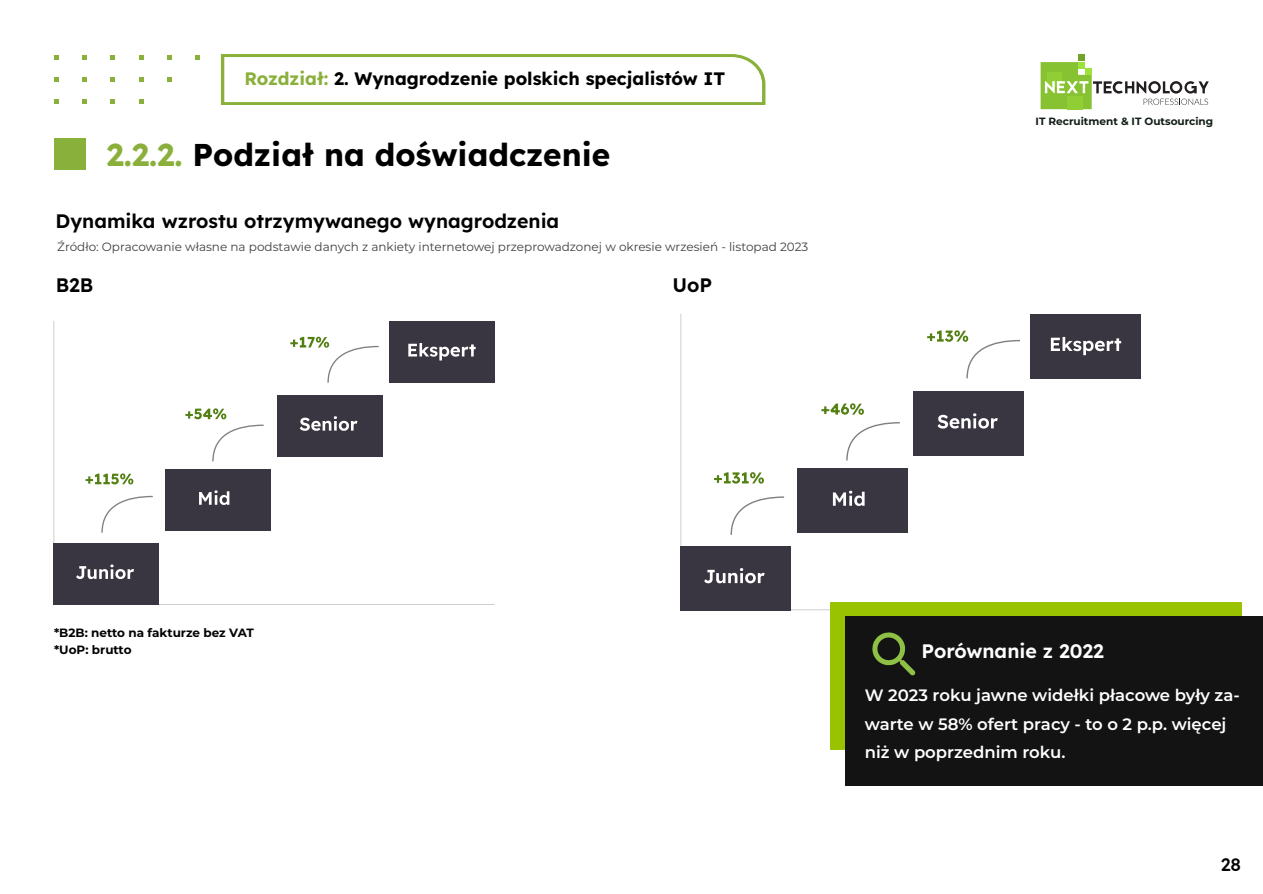
<style>
.page{position:relative;width:1263px;height:894px;background:#fff}
.page>*{position:absolute;margin:0;border:0;box-sizing:border-box;transform-origin:0 0}
.t1{font:700 31.5px "Lexend";color:#000}
.t2{font:600 19.5px "Lexend";color:#020203}
.t3{font:600 19.5px "Lexend";color:#fff}
.t4{font:700 18px "Lexend";color:#000}
.t5{font:500 18px "Lexend";color:#020203}
.t6{font:600 16.5px/28.5px "Montserrat";color:#fff}
.t7{font:12px "Montserrat";color:#3f3f3f}
.t8{font:700 12px/17.4px "Montserrat";color:#020203}
.t9{font:700 10.5px "Montserrat";color:#101e15}
.s1{color:#8ab03b}
</style>
<div class="page">
<hr style="left:680px;top:314px;width:1px;height:296px;background:#000">
<hr style="left:680px;top:609px;width:460px;height:1px;background:#000">
<div style="left:680px;top:545px;width:110px;height:65px;background:#3a3641"></div>
<div style="left:797px;top:468px;width:110px;height:65px;background:#3a3641"></div>
<div style="left:914px;top:391px;width:110px;height:64px;background:#3a3641"></div>
<div style="left:1030px;top:314px;width:110px;height:64px;background:#3a3641"></div>
<svg style="left:704px;top:568px;width:60px;height:15px"></svg>
<svg style="left:833px;top:490px;width:31px;height:15px"></svg>
<svg style="left:937px;top:413px;width:60px;height:15px"></svg>
<svg style="left:1050px;top:337px;width:71px;height:18px"></svg>
<svg style="left:730px;top:496px;width:55px;height:39px"></svg>
<svg style="left:846px;top:422px;width:54px;height:39px"></svg>
<svg style="left:714px;top:472px;width:50px;height:11px"></svg>
<svg style="left:821px;top:403px;width:43px;height:11px"></svg>
<svg style="left:927px;top:330px;width:93px;height:49px"></svg>
<svg style="left:221px;top:54px;width:545px;height:50px"></svg>
<div style="left:54px;top:138px;width:32px;height:32px;background:#89b03a"></div>
<svg style="left:1040px;top:55px;width:168px;height:54px"></svg>
<svg style="left:54px;top:55px;width:4px;height:4px"></svg>
<svg style="left:54px;top:77px;width:4px;height:4px"></svg>
<svg style="left:54px;top:99px;width:4px;height:4px"></svg>
<svg style="left:82px;top:55px;width:5px;height:4px"></svg>
<svg style="left:82px;top:77px;width:5px;height:4px"></svg>
<svg style="left:82px;top:99px;width:5px;height:4px"></svg>
<svg style="left:110px;top:55px;width:5px;height:4px"></svg>
<svg style="left:110px;top:77px;width:5px;height:4px"></svg>
<svg style="left:110px;top:99px;width:5px;height:4px"></svg>
<svg style="left:139px;top:55px;width:4px;height:4px"></svg>
<svg style="left:139px;top:77px;width:4px;height:4px"></svg>
<svg style="left:139px;top:99px;width:4px;height:4px"></svg>
<svg style="left:167px;top:55px;width:5px;height:4px"></svg>
<svg style="left:167px;top:77px;width:5px;height:4px"></svg>
<svg style="left:195px;top:55px;width:5px;height:4px"></svg>
<div style="left:831px;top:602px;width:411px;height:147px;background:#99c300"></div>
<div style="left:845px;top:615px;width:418px;height:170px;background:#131313"></div>
<hr style="left:53px;top:321px;width:1px;height:284px;background:#000">
<hr style="left:53px;top:603px;width:441px;height:1px;background:#000">
<div style="left:53px;top:543px;width:106px;height:62px;background:#3a3641"></div>
<div style="left:165px;top:469px;width:105px;height:61px;background:#3a3641"></div>
<div style="left:277px;top:395px;width:105px;height:61px;background:#3a3641"></div>
<div style="left:389px;top:321px;width:105px;height:61px;background:#3a3641"></div>
<svg style="left:76px;top:564px;width:58px;height:15px"></svg>
<svg style="left:199px;top:490px;width:30px;height:14px"></svg>
<svg style="left:300px;top:416px;width:57px;height:14px"></svg>
<svg style="left:408px;top:343px;width:68px;height:17px"></svg>
<svg style="left:101px;top:495px;width:52px;height:38px"></svg>
<svg style="left:86px;top:473px;width:47px;height:11px"></svg>
<svg style="left:185px;top:408px;width:79px;height:54px"></svg>
<svg style="left:290px;top:336px;width:89px;height:47px"></svg>
<svg style="left:872px;top:632px;width:43px;height:43px"></svg>
<h3 class="t4" style="left:244px;top:65px;width:482px"><span class="s1">Rozdział:</span> 2. Wynagrodzenie polskich specjalistów IT</h3>
<h1 class="t1" style="left:106px;top:132px;width:505px"><span class="s1">2.2.2.</span> Podział na doświadczenie</h1>
<h2 class="t2" style="left:56px;top:207px;width:505px">Dynamika wzrostu otrzymywanego wynagrodzenia</h2>
<p class="t7" style="left:57px;top:238px;width:752px">Źródło: Opracowanie własne na podstawie danych z ankiety internetowej przeprowadzonej w okresie wrzesień - listopad 2023</p>
<h2 class="t2" style="left:56px;top:271px;width:39px">B2B</h2>
<h2 class="t2" style="left:672px;top:271px;width:41px">UoP</h2>
<p class="t9" style="left:1035px;top:113px;width:179px">IT Recruitment &amp; IT Outsourcing</p>
<p class="t8" style="left:54px;top:622px;width:201px">*B2B: netto na fakturze bez VAT *UoP: brutto</p>
<h2 class="t3" style="left:921px;top:636px;width:184px">Porównanie z 2022</h2>
<h3 class="t6" style="left:865px;top:680px;width:376px">W 2023 roku jawne widełki płacowe były za&shy;warte w 58% ofert pracy - to o 2 p.p. więcej niż w poprzednim roku.</h3>
<h3 class="t5" style="left:1220px;top:850px;width:22px">28</h3>
</div>
